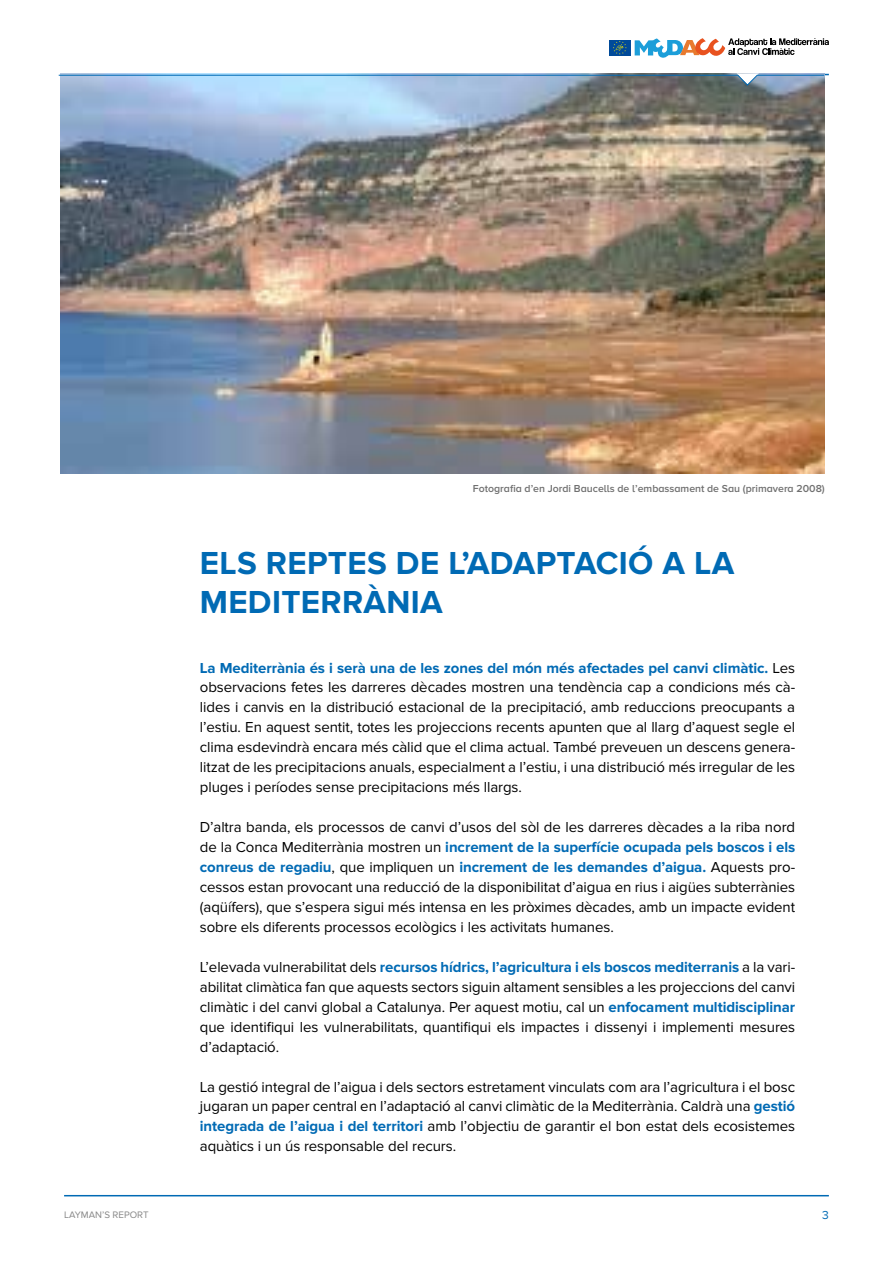
<style>
.page{position:relative;width:893px;height:1263px;background:#fff}
.page>*{position:absolute;margin:0;border:0;box-sizing:border-box;transform-origin:0 0}
.t1{font:700 33px/39.6px "Proxima Nova";letter-spacing:.01em;color:#006ab4}
.t2{font:15px/20px "Proxima Nova";letter-spacing:-.005em;color:#000;text-align:justify}
.t3{font:12px "Proxima Nova";color:#006ab4}
.t4{font:600 10.5px "Proxima Nova A";color:#707070}
.t5{font:9.75px "Proxima Nova";color:#878787}
.s1{font-weight:700;color:#006ab4}
</style>
<div class="page">
<svg style="left:635px;top:38px;width:194px;height:20px"></svg>
<div style="left:609px;top:40px;width:21px;height:15px;background:#004a99"></div>
<svg style="left:613px;top:41px;width:14px;height:13px"></svg>
<hr style="left:64px;top:1195px;width:765px;height:1px;background:#006ab4">
<img style="left:60px;top:88px;width:764px;height:385px">
<svg style="left:58px;top:73px;width:771px;height:15px;background:#91afca"></svg>
<p class="t4" style="left:473px;top:483px;width:353px">Fotografia d’en Jordi Baucells de l’embassament de Sau (primavera 2008)</p>
<h1 class="t1" style="left:200px;top:544px;width:536px">ELS REPTES DE L’ADAPTACIÓ A LA<br>MEDITERRÀNIA</h1>
<p class="t2" style="left:200px;top:658px;width:597px"><span class="s1">La Mediterrània és i serà una de les zones del món més afectades pel canvi climàtic.</span> Les observacions fetes les darreres dècades mostren una tendència cap a condicions més cà&shy;lides i canvis en la distribució estacional de la precipitació, amb reduccions preocupants a l’estiu. En aquest sentit, totes les projeccions recents apunten que al llarg d’aquest segle el clima esdevindrà encara més càlid que el clima actual. També preveuen un descens genera&shy;litzat de les precipitacions anuals, especialment a l’estiu, i una distribució més irregular de les pluges i períodes sense precipitacions més llargs.</p>
<p class="t2" style="left:200px;top:817px;width:597px">D’altra banda, els processos de canvi d’usos del sòl de les darreres dècades a la riba nord de la Conca Mediterrània mostren un <span class="s1">increment de la superfície ocupada pels boscos i els conreus de regadiu</span>, que impliquen un <span class="s1">increment de les demandes d’aigua.</span> Aquests pro&shy;cessos estan provocant una reducció de la disponibilitat d’aigua en rius i aigües subterrànies (aqüífers), que s’espera sigui més intensa en les pròximes dècades, amb un impacte evident sobre els diferents processos ecològics i les activitats humanes.</p>
<p class="t2" style="left:200px;top:957px;width:597px">L’elevada vulnerabilitat dels <span class="s1">recursos hídrics, l’agricultura i els boscos mediterranis</span> a la vari&shy;abilitat climàtica fan que aquests sectors siguin altament sensibles a les projeccions del canvi climàtic i del canvi global a Catalunya. Per aquest motiu, cal un <span class="s1">enfocament multidisciplinar </span>que identifiqui les vulnerabilitats, quantifiqui els impactes i dissenyi i implementi mesures d’adaptació.</p>
<p class="t2" style="left:200px;top:1077px;width:597px">La gestió integral de l’aigua i dels sectors estretament vinculats com ara l’agricultura i el bosc jugaran un paper central en l’adaptació al canvi climàtic de la Mediterrània. Caldrà una <span class="s1">gestió integrada de l’aigua i del territori</span> amb l’objectiu de garantir el bon estat dels ecosistemes aquàtics i un ús responsable del recurs.</p>
<p class="t5" style="left:64px;top:1209px;width:86px">LAYMAN’S REPORT</p>
<p class="t3" style="left:822px;top:1208px;width:8px">3</p>
</div>
